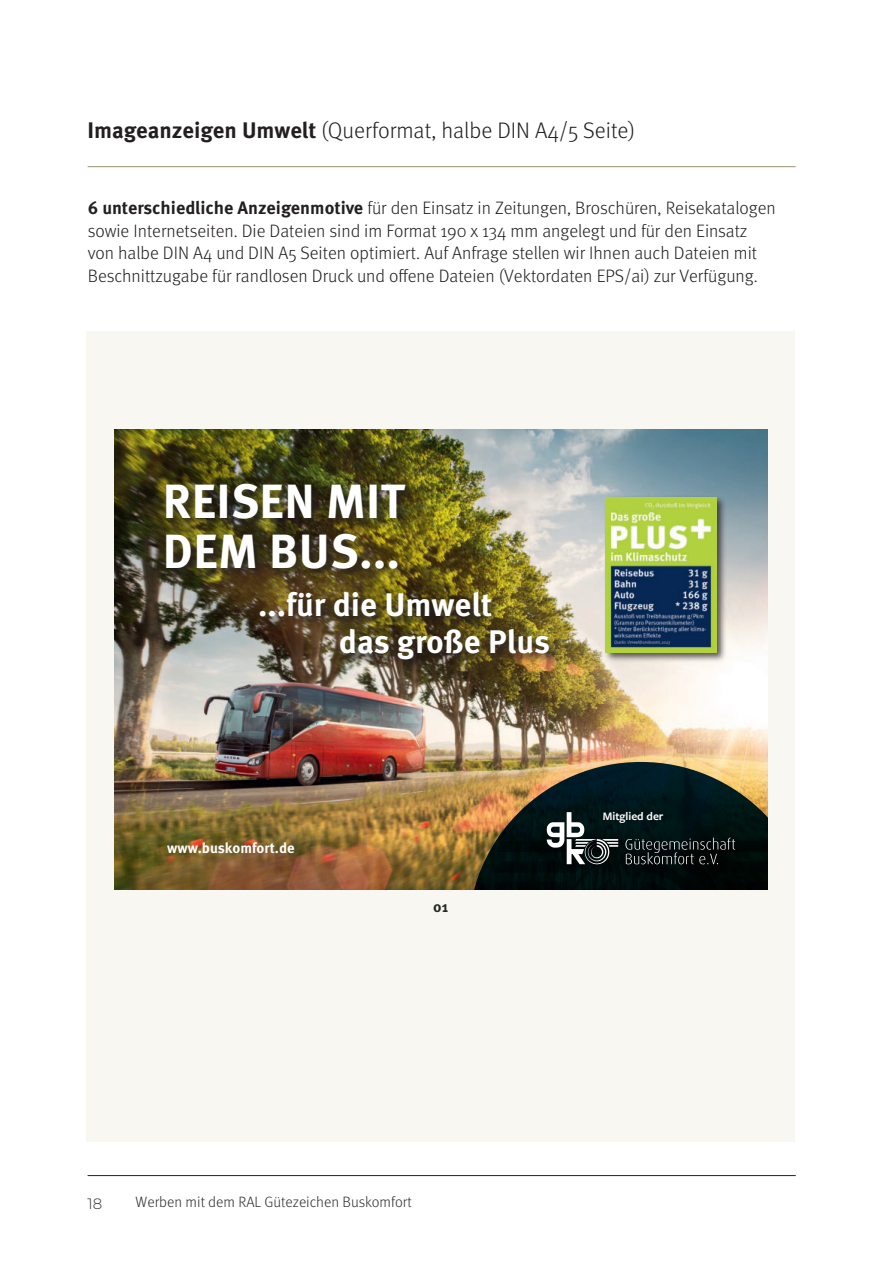
<style>
.page{position:relative;width:893px;height:1263px;background:#fff}
.page>*{position:absolute;margin:0;border:0;box-sizing:border-box;transform-origin:0 0}
.t1{font:700 48px/49.7px "Meta OT";letter-spacing:.01em;color:#fff}
.t2{font:700 32.7px/36.8px "Meta OT";color:#fff}
.t3{font:300 22.5px "Meta OT";color:#231f20}
.t4{font:300 18px/22.5px "Meta OT";color:#231f20}
.t5{font:300 15px "Meta OT";color:#312f30}
.t6{font:700 15px "Meta OT";color:#252823}
.t7{font:300 15px "Montserrat";color:#312f30}
.t8{font:700 14.55px "Meta OT";color:#fff}
.t9{font:600 11.85px "Freight Sans Pro";color:#fff}
.s1{font-weight:700}
</style>
<div class="page">
<hr style="left:88px;top:1175px;width:708px;height:1px;background:#231f20">
<div style="left:87px;top:332px;width:708px;height:810px;background:#f8f7f2"></div>
<hr style="left:88px;top:166px;width:708px;height:1px;background:#9a9270">
<img style="left:114px;top:429px;width:653px;height:461px">
<div style="left:165px;top:483px;width:252px;height:97px;background:#231f20;opacity:.75"></div>
<img style="left:258px;top:590px;width:303px;height:81px">
<img style="left:468px;top:762px;width:299px;height:128px">
<div style="left:604px;top:495px;width:123px;height:168px;background:#231f20;opacity:.75"></div>
<img style="left:606px;top:497px;width:111px;height:156px">
<p class="t3" style="left:88px;top:120px;width:549px"><span class="s1">Imageanzeigen Umwelt</span> (Querformat, halbe DIN A4/5 Seite)</p>
<p class="t4" style="left:88px;top:197px;width:690px"><span class="s1">6 unterschiedliche Anzeigenmotive</span> für den Einsatz in Zeitungen, Broschüren, Reisekatalogen sowie Internetseiten. Die Dateien sind im Format 190 x 134 mm angelegt und für den Einsatz von halbe DIN A4 und DIN A5 Seiten optimiert. Auf Anfrage stellen wir Ihnen auch Dateien mit Beschnittzugabe für randlosen Druck und offene Dateien (Vektordaten EPS/ai) zur Verfügung.</p>
<h1 class="t1" style="left:163px;top:480px;width:244px">REISEN MIT<br>DEM BUS...</h1>
<h2 class="t2" style="left:339px;top:589px;width:213px;text-indent:-81px">...für die Umwelt das große Plus</h2>
<p class="t8" style="left:167px;top:842px;width:129px">www.buskomfort.de</p>
<p class="t6" style="left:433px;top:899px;width:16px">01</p>
<p class="t9" style="left:603px;top:812px;width:62px">Mitglied der</p>
<p class="t7" style="left:88px;top:1195px;width:16px">18</p>
<p class="t5" style="left:136px;top:1193px;width:278px">Werben mit dem RAL Gütezeichen Buskomfort</p>
</div>
